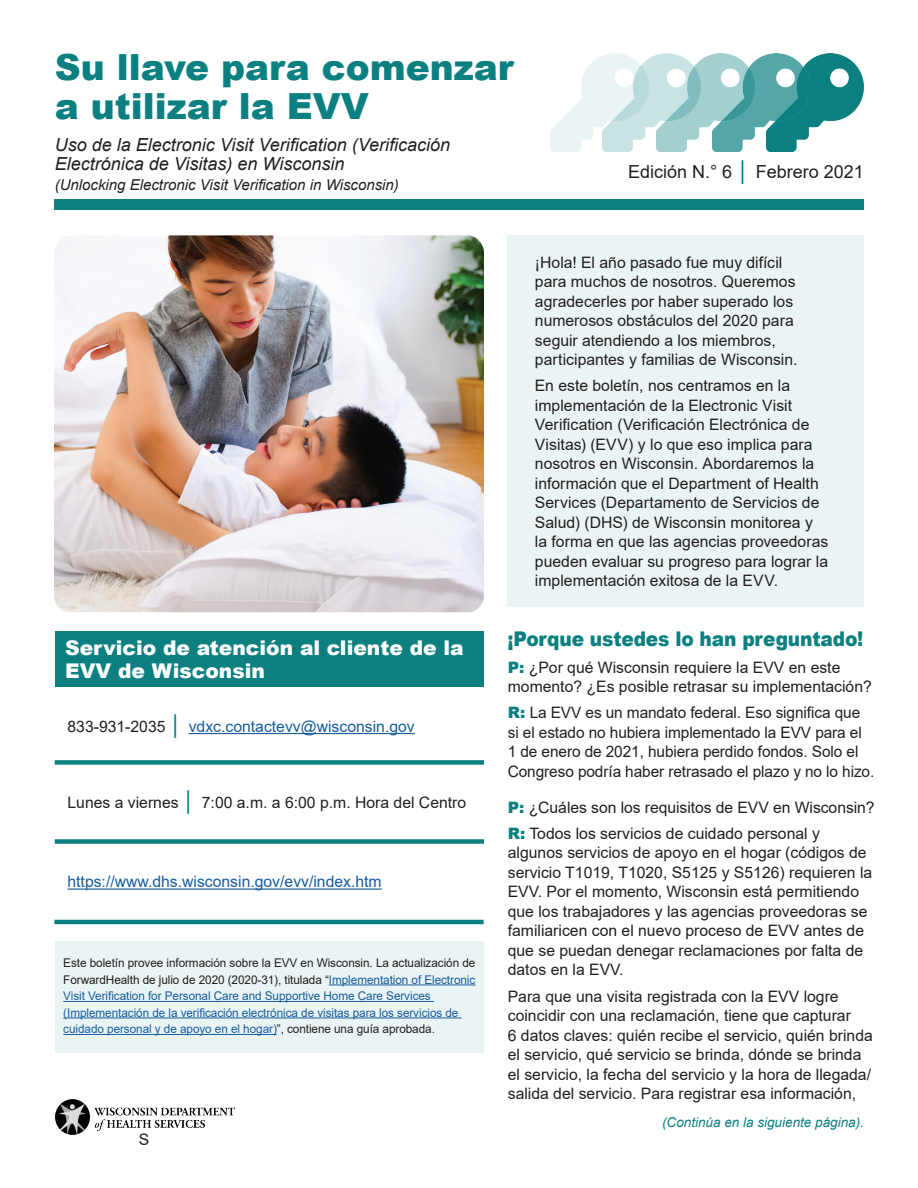
<style>
.page{position:relative;width:918px;height:1188px;background:#fff}
.page>*{position:absolute;margin:0;border:0;box-sizing:border-box;transform-origin:0 0}
.t1{font:900 36px/39px "Arial";color:#0c8081}
.t2{font:900 20.25px/22.5px "Arial";color:#fff}
.t3{font:900 20.25px "Arial";letter-spacing:-.01em;color:#0c8081;scale:.92 1}
.t4{font:italic 18px/19.5px "Arial";color:#231f20}
.t5{font:18px "Arial";color:#231f20}
.t6{font:15.75px/19.5px "Arial";color:#231f20}
.t7{font:15.75px "Arial";color:#175d9e}
.t8{font:italic 15px "Arial";color:#231f20}
.t9{font:italic 13.5px "Arial";color:#0c8081}
.t10{font:12px/16.5px "Arial";letter-spacing:-.005em;color:#175d9e}
.s1{font-weight:900;font-size:19.5px;color:#0c8081}
.s2{color:#231f20}
.s3{font-weight:900;color:#0c8081}
</style>
<div class="page">
<div style="left:55px;top:199px;width:809px;height:11px;background:#0c8081"></div>
<img style="left:55px;top:1099px;width:179px;height:35px">
<img style="left:810px;top:54px;width:54px;height:74px">
<img style="left:649px;top:55px;width:8px;height:95px">
<img style="left:657px;top:54px;width:55px;height:98px">
<img style="left:551px;top:54px;width:98px;height:98px">
<img style="left:712px;top:54px;width:98px;height:98px">
<div style="left:55px;top:631px;width:428px;height:55px;background:#0c8081"></div>
<div style="left:55px;top:760px;width:429px;height:5px;background:#0c8081"></div>
<hr style="left:189px;top:733px;width:226px;height:1px;background:#175d9e">
<div style="left:55px;top:839px;width:429px;height:5px;background:#0c8081"></div>
<hr style="left:54px;top:920px;width:430px;height:4px;background:#0c8081">
<hr style="left:68px;top:889px;width:314px;height:1px;background:#175d9e">
<div style="left:508px;top:236px;width:356px;height:371px;background:#eaf4f4"></div>
<div style="left:55px;top:942px;width:428px;height:111px;background:#eaf4f4"></div>
<hr style="left:329px;top:985px;width:146px;height:1px;background:#175d9e">
<hr style="left:63px;top:1001px;width:371px;height:1px;background:#175d9e">
<hr style="left:63px;top:1018px;width:399px;height:1px;background:#175d9e">
<hr style="left:63px;top:1034px;width:214px;height:1px;background:#175d9e">
<img style="left:54px;top:235px;width:430px;height:377px">
<h1 class="t1" style="left:55px;top:46px;width:461px">Su llave para comenzar a utilizar la EVV</h1>
<p class="t4" style="left:55px;top:135px;width:397px">Uso de la Electronic Visit Verification (Verificación<br>Electrónica de Visitas) en Wisconsin</p>
<p class="t8" style="left:55px;top:175px;width:346px">(Unlocking Electronic Visit Verification in Wisconsin)</p>
<p class="t5" style="left:628px;top:159px;width:237px">Edición N.° 6 <span class="s1">│</span> Febrero 2021</p>
<p class="t6" style="left:535px;top:252px;width:264px">¡Hola! El año pasado fue muy difícil para muchos de nosotros. Queremos agradecerles por haber superado los numerosos obstáculos del 2020 para seguir atendiendo a los miembros, participantes y familias de Wisconsin.</p>
<p class="t6" style="left:535px;top:376px;width:295px">En este boletín, nos centramos en la implementación de la Electronic Visit Verification (Verificación Electrónica de Visitas) (EVV) y lo que eso implica para nosotros en Wisconsin. Abordaremos la información que el Department of Health Services (Departamento de Servicios de Salud) (DHS) de Wisconsin monitorea y la forma en que las agencias proveedoras pueden evaluar su progreso para lograr la implementación exitosa de la EVV.</p>
<p class="t2" style="left:65px;top:636px;width:400px">Servicio de atención al cliente de la<br>EVV de Wisconsin</p>
<p class="t7" style="left:68px;top:715px;width:349px"><span class="s2">833-931-2035</span> <span class="s1">│</span> vdxc.contactevv@wisconsin.gov</p>
<p class="t6" style="left:68px;top:792px;width:400px">Lunes a viernes <span class="s1">│</span> 7:00 a.m. a 6:00 p.m. Hora del Centro</p>
<p class="t7" style="left:68px;top:871px;width:316px">https://www.dhs.wisconsin.gov/evv/index.htm</p>
<p class="t10" style="left:63px;top:955px;width:414px"><span class="s2">Este boletín provee información sobre la EVV en Wisconsin. La actualización de ForwardHealth de julio de 2020 (2020-31), titulada “</span>Implementation of Electronic Visit Verification for Personal Care and Supportive Home Care Services (Implementación de la verificación electrónica de visitas para los servicios de cuidado personal y de apoyo en el hogar)<span class="s2">”, contiene una guía aprobada.</span></p>
<p class="t6" style="left:139px;top:1130px;width:12px">S</p>
<p class="t3" style="left:508px;top:624px;width:388px">¡Porque ustedes lo han preguntado!</p>
<p class="t6" style="left:508px;top:657px;width:366px"><span class="s3">P:</span> ¿Por qué Wisconsin requiere la EVV en este momento? ¿Es posible retrasar su implementación?</p>
<p class="t6" style="left:508px;top:703px;width:368px"><span class="s3">R:</span> La EVV es un mandato federal. Eso significa que si el estado no hubiera implementado la EVV para el<br>1 de enero de 2021, hubiera perdido fondos. Solo el Congreso podría haber retrasado el plazo y no lo hizo.</p>
<p class="t6" style="left:508px;top:794px;width:368px;line-height:26.2px"><span class="s3">P:</span> ¿Cuáles son los requisitos de EVV en Wisconsin?<br><span class="s3">R:</span> Todos los servicios de cuidado personal y</p>
<p class="t6" style="left:508px;top:843px;width:366px">algunos servicios de apoyo en el hogar (códigos de servicio T1019, T1020, S5125 y S5126) requieren la EVV. Por el momento, Wisconsin está permitiendo que los trabajadores y las agencias proveedoras se familiaricen con el nuevo proceso de EVV antes de que se puedan denegar reclamaciones por falta de datos en la EVV.</p>
<p class="t6" style="left:508px;top:986px;width:367px">Para que una visita registrada con la EVV logre coincidir con una reclamación, tiene que capturar<br>6 datos claves: quién recibe el servicio, quién brinda el servicio, qué servicio se brinda, dónde se brinda el servicio, la fecha del servicio y la hora de llegada/ salida del servicio. Para registrar esa información,</p>
<p class="t9" style="left:662px;top:1113px;width:203px">(Continúa en la siguiente página).</p>
</div>
